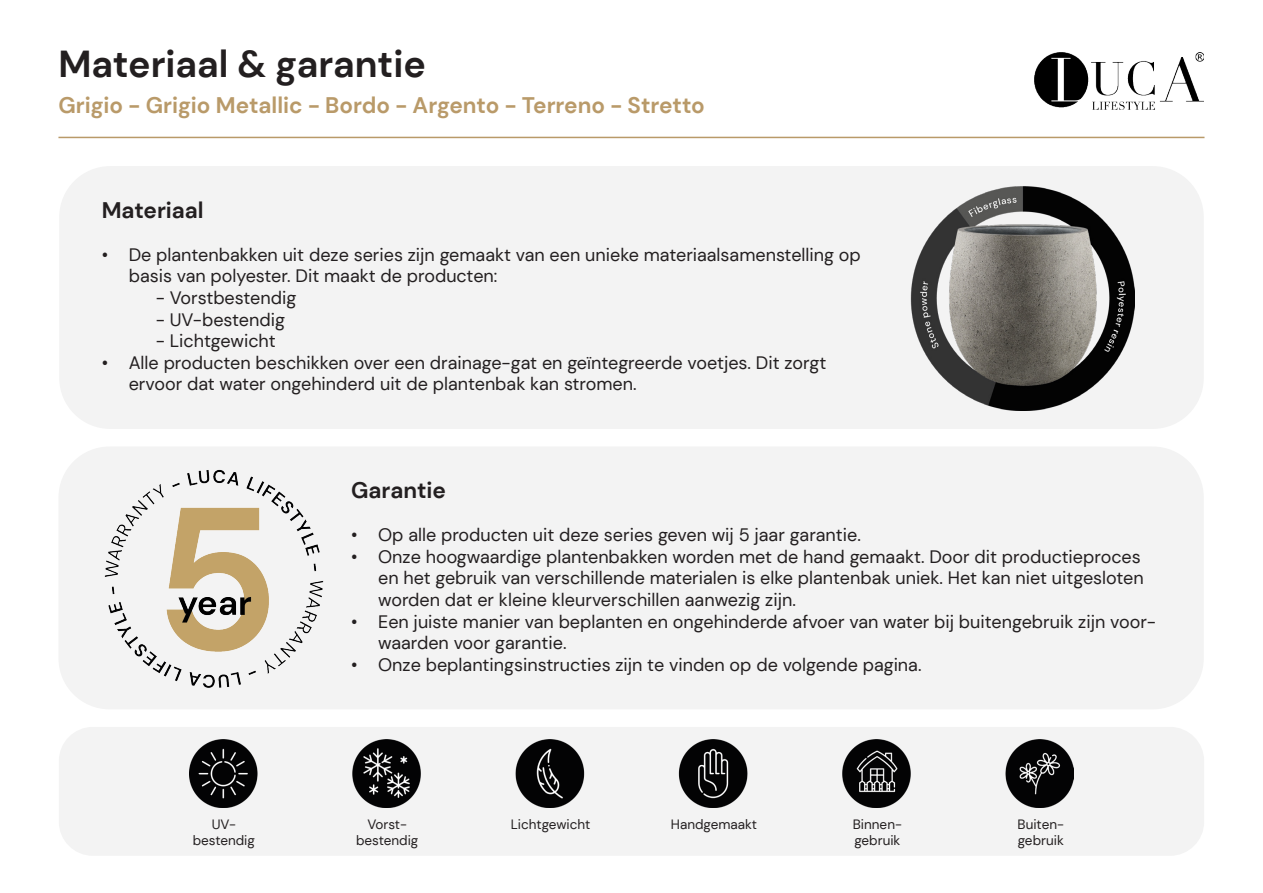
<style>
.page{position:relative;width:1263px;height:893px;background:#fff}
.page>*{position:absolute;margin:0;border:0;box-sizing:border-box;transform-origin:0 0}
.t1{font:700 37.5px "DM Sans";color:#231f20}
.t2{font:700 22.5px "DM Sans";color:#b99a69}
.t3{font:700 22.5px "DM Sans";color:#231f20}
.t4{font:18px/21.6px "DM Sans";color:#231f20}
.t5{font:13.5px "DM Sans";color:#231f20}
</style>
<div class="page">
<div style="left:59px;top:166px;width:1145px;height:263px;background:#f3f3f3;border-radius:51px"></div>
<div style="left:58px;top:446px;width:1146px;height:263px;background:#f3f3f3;border-radius:51px"></div>
<hr style="left:58px;top:137px;width:1146px;height:1px;background:#b99a69">
<img style="left:910px;top:187px;width:224px;height:223px">
<div style="left:59px;top:727px;width:1145px;height:129px;background:#f3f3f3;border-radius:34px"></div>
<img style="left:1034px;top:52px;width:170px;height:57px">
<img style="left:189px;top:739px;width:885px;height:69px">
<img style="left:104px;top:469px;width:220px;height:219px">
<p class="t1" style="left:58px;top:40px;width:369px">Materiaal &amp; garantie</p>
<p class="t2" style="left:58px;top:91px;width:648px">Grigio - Grigio Metallic - Bordo - Argento - Terreno - Stretto</p>
<p class="t3" style="left:102px;top:196px;width:104px">Materiaal</p>
<p class="t4" style="left:129px;top:244px;width:734px;text-indent:-27px">• De plantenbakken uit deze series zijn gemaakt van een unieke materiaalsamenstelling op basis van polyester. Dit maakt de producten:</p>
<p class="t4" style="left:156px;top:287px;width:142px">- Vorstbestendig</p>
<p class="t4" style="left:156px;top:308px;width:131px">- UV-bestendig</p>
<p class="t4" style="left:156px;top:330px;width:122px">- Lichtgewicht</p>
<p class="t4" style="left:129px;top:352px;width:699px;text-indent:-27px">• Alle producten beschikken over een drainage-gat en geïntegreerde voetjes. Dit zorgt ervoor dat water ongehinderd uit de plantenbak kan stromen.</p>
<p class="t5" style="left:212px;top:816px;width:26px">UV-</p>
<p class="t5" style="left:193px;top:832px;width:64px">bestendig</p>
<p class="t3" style="left:351px;top:476px;width:96px">Garantie</p>
<p class="t4" style="left:351px;top:524px;width:511px">• Op alle producten uit deze series geven wij 5 jaar garantie.</p>
<p class="t4" style="left:378px;top:546px;width:767px;text-indent:-27px">• Onze hoogwaardige plantenbakken worden met de hand gemaakt. Door dit productieproces en het gebruik van verschillende materialen is elke plantenbak uniek. Het kan niet uitgesloten worden dat er kleine kleurverschillen aanwezig zijn.</p>
<p class="t4" style="left:378px;top:610px;width:779px;text-indent:-27px">• Een juiste manier van beplanten en ongehinderde afvoer van water bij buitengebruik zijn voor&shy;waarden voor garantie.</p>
<p class="t4" style="left:351px;top:654px;width:572px">• Onze beplantingsinstructies zijn te vinden op de volgende pagina.</p>
<p class="t5" style="left:367px;top:816px;width:41px">Vorst-</p>
<p class="t5" style="left:356px;top:832px;width:64px">bestendig</p>
<p class="t5" style="left:511px;top:816px;width:81px">Lichtgewicht</p>
<p class="t5" style="left:671px;top:816px;width:88px">Handgemaakt</p>
<p class="t5" style="left:853px;top:816px;width:51px">Binnen-</p>
<p class="t5" style="left:854px;top:832px;width:47px">gebruik</p>
<p class="t5" style="left:1017px;top:816px;width:48px">Buiten-</p>
<p class="t5" style="left:1018px;top:832px;width:47px">gebruik</p>
</div>
